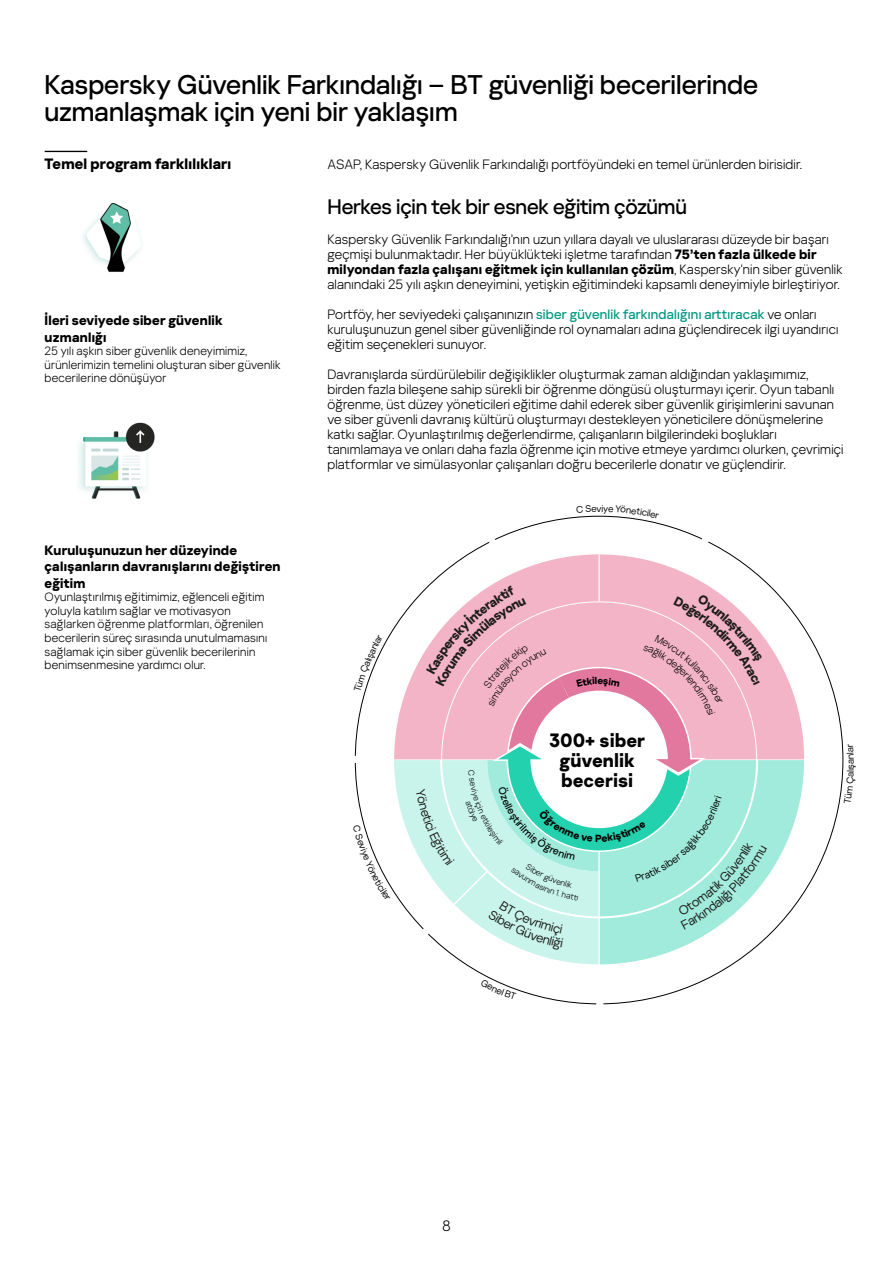
<style>
.page{position:relative;width:893px;height:1263px;background:#fff}
.page>*{position:absolute;margin:0;border:0;box-sizing:border-box;transform-origin:0 0}
.t1{font:500 27px/27px "Kaspersky Sans Display";color:#000}
.t2{font:500 21px "Kaspersky Sans Display";letter-spacing:-.01em;color:#000}
.t3{font:700 19.35px/20px "Kaspersky Sans";color:#000;text-align:center}
.t4{font:700 15px "Kaspersky Sans Display";letter-spacing:.015em;color:#000}
.t5{font:300 15px "Kaspersky Sans Display";color:#000}
.t6{font:300 13.5px/15px "Kaspersky Sans Display";letter-spacing:.015em;color:#000}
.t7{font:700 13.5px/16.5px "Kaspersky Sans Display";letter-spacing:.02em;color:#000}
.t8{font:300 12px/13.5px "Kaspersky Sans Display";letter-spacing:.02em;color:#000}
.t9{font:9.6px "Kaspersky Sans Display";color:#000}
.s1{font-weight:700}
.s2{font-weight:500;color:#009881}
</style>
<div class="page">
<hr style="left:45px;top:151px;width:42px;height:1px;background:#000">
<img style="left:83px;top:203px;width:58px;height:69px">
<img style="left:79px;top:422px;width:76px;height:77px">
<svg style="left:804px;top:627px;width:39px;height:266px"></svg>
<svg style="left:354px;top:515px;width:450px;height:489px"></svg>
<h1 class="t1" style="left:45px;top:70px;width:715px">Kaspersky Güvenlik Farkındalığı – BT güvenliği becerilerinde uzmanlaşmak için yeni bir yaklaşım</h1>
<p class="t6" style="left:327px;top:156px;width:476px">ASAP, Kaspersky Güvenlik Farkındalığı portföyündeki en temel ürünlerden birisidir.</p>
<h2 class="t2" style="left:327px;top:192px;width:361px">Herkes için tek bir esnek eğitim çözümü</h2>
<p class="t6" style="left:327px;top:231px;width:517px">Kaspersky Güvenlik Farkındalığı’nın uzun yıllara dayalı ve uluslararası düzeyde bir başarı geçmişi bulunmaktadır. Her büyüklükteki işletme tarafından <span class="s1">75’ten fazla ülkede bir milyondan fazla çalışanı eğitmek için kullanılan çözüm</span>, Kaspersky'nin siber güvenlik alanındaki 25 yılı aşkın deneyimini, yetişkin eğitimindeki kapsamlı deneyimiyle birleştiriyor.</p>
<p class="t6" style="left:327px;top:306px;width:513px">Portföy, her seviyedeki çalışanınızın <span class="s2">siber güvenlik farkındalığını arttıracak</span> ve onları kuruluşunuzun genel siber güvenliğinde rol oynamaları adına güçlendirecek ilgi uyandırıcı eğitim seçenekleri sunuyor.</p>
<p class="t6" style="left:327px;top:366px;width:518px">Davranışlarda sürdürülebilir değişiklikler oluşturmak zaman aldığından yaklaşımımız, birden fazla bileşene sahip sürekli bir öğrenme döngüsü oluşturmayı içerir. Oyun tabanlı öğrenme, üst düzey yöneticileri eğitime dahil ederek siber güvenlik girişimlerini savunan ve siber güvenli davranış kültürü oluşturmayı destekleyen yöneticilere dönüşmelerine katkı sağlar. Oyunlaştırılmış değerlendirme, çalışanların bilgilerindeki boşlukları tanımlamaya ve onları daha fazla öğrenme için motive etmeye yardımcı olurken, çevrimiçi platformlar ve simülasyonlar çalışanları doğru becerilerle donatır ve güçlendirir.</p>
<p class="t4" style="left:45px;top:153px;width:188px">Temel program farklılıkları</p>
<p class="t7" style="left:45px;top:312px;width:179px">İleri seviyede siber güvenlik uzmanlığı</p>
<p class="t8" style="left:45px;top:344px;width:237px">25 yılı aşkın siber güvenlik deneyimimiz, ürünlerimizin temelini oluşturan siber güvenlik becerilerine dönüşüyor</p>
<p class="t7" style="left:45px;top:541px;width:237px">Kuruluşunuzun her düzeyinde çalışanların davranışlarını değiştiren eğitim</p>
<p class="t8" style="left:45px;top:590px;width:224px">Oyunlaştırılmış eğitimimiz, eğlenceli eğitim yoluyla katılım sağlar ve motivasyon sağlarken öğrenme platformları, öğrenilen becerilerin süreç sırasında unutulmamasını sağlamak için siber güvenlik becerilerinin benimsenmesine yardımcı olur.</p>
<p class="t9" style="left:596px;top:503px;width:6px">v</p>
<h3 class="t3" style="left:549px;top:731px;width:98px">300+ siber güvenlik becerisi</h3>
<p class="t5" style="left:442px;top:1215px;width:10px">8</p>
<p class="t9" style="left:845px;top:764px;width:7px;rotate:-90deg">a</p>
</div>
